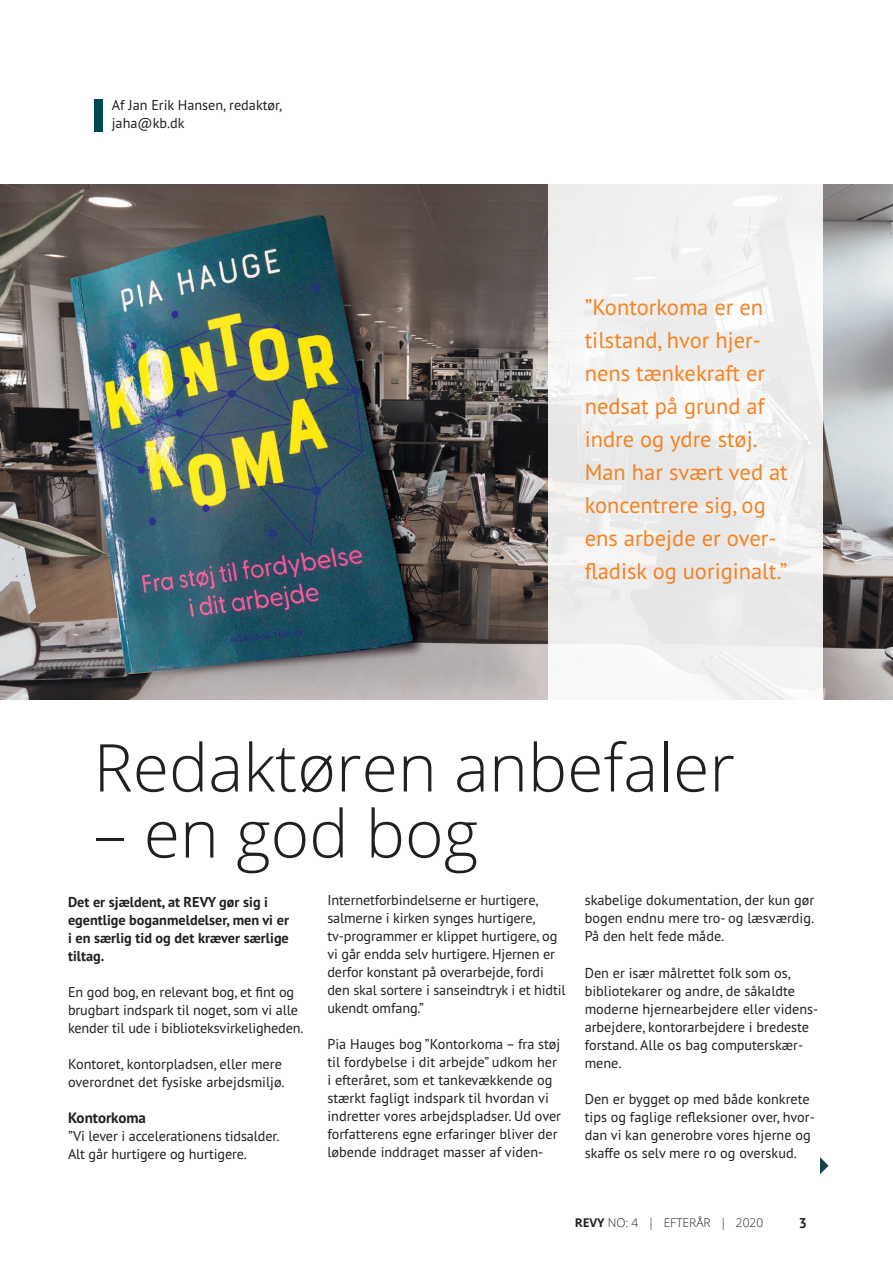
<style>
.page{position:relative;width:893px;height:1263px;background:#fff}
.page>*{position:absolute;margin:0;border:0;box-sizing:border-box;transform-origin:0 0}
.Over_open_sans{font:300 66px "Open Sans";color:#231f20}
.underover{font:22.5px/33px "PT Sans Pro";color:#f58220}
.Mellem__10_12{font:700 15px "PT Sans Pro";color:#231f20}
.txt1_9_5_12_m_afsnit{font:14.25px/18px "PT Sans Pro";color:#231f20}
.txt1_9_5_12_m_afsnit-2{font:700 14.25px/18px "PT Sans Pro";color:#231f20}
.t1{font:300 12px "Open Sans";color:#231f20}
.s1{font-weight:700}
</style>
<div class="page">
<svg style="left:820px;top:1157px;width:9px;height:18px"></svg>
<img style="left:0;top:185px;width:893px;height:515px">
<div style="left:549px;top:162px;width:274px;height:540px;background:linear-gradient(to bottom,#f3f3f3,#eeeded)"></div>
<div style="left:94px;top:99px;width:8px;height:33px;background:#004954"></div>
<p class="txt1_9_5_12_m_afsnit" style="left:112px;top:96px;width:172px">Af Jan Erik Hansen, redaktør, jaha@kb.dk</p>
<p class="underover" style="left:585px;top:290px;width:205px">”Kontorkoma er en tilstand, hvor hjer&shy;nens tænkekraft er nedsat på grund af indre og ydre støj.<br>Man har svært ved at koncentrere sig, og ens arbejde er over&shy;fladisk og uoriginalt.”</p>
<p class="Over_open_sans" style="left:94px;top:722px;width:643px">Redaktøren anbefaler</p>
<p class="Over_open_sans" style="left:94px;top:788px;width:386px">– en god bog</p>
<p class="txt1_9_5_12_m_afsnit-2" style="left:68px;top:893px;width:222px">Det er sjældent, at REVY gør sig i egentlige boganmeldelser, men vi er i en særlig tid og det kræver særlige tiltag.</p>
<p class="txt1_9_5_12_m_afsnit" style="left:68px;top:983px;width:237px">En god bog, en relevant bog, et fint og brugbart indspark til noget, som vi alle kender til ude i biblioteksvirkeligheden.</p>
<p class="txt1_9_5_12_m_afsnit" style="left:68px;top:1055px;width:218px">Kontoret, kontorpladsen, eller mere overordnet det fysiske arbejdsmiljø.</p>
<p class="Mellem__10_12" style="left:68px;top:1108px;width:80px">Kontorkoma</p>
<p class="txt1_9_5_12_m_afsnit" style="left:68px;top:1127px;width:213px">”Vi lever i accelerationens tidsalder.<br>Alt går hurtigere og hurtigere.</p>
<p class="txt1_9_5_12_m_afsnit" style="left:327px;top:891px;width:240px">Internetforbindelserne er hurtigere, salmerne i kirken synges hurtigere, tv-programmer er klippet hurtigere, og vi går endda selv hurtigere. Hjernen er derfor konstant på overarbejde, fordi den skal sortere i sanseindtryk i et hidtil ukendt omfang.”</p>
<p class="txt1_9_5_12_m_afsnit" style="left:327px;top:1035px;width:235px">Pia Hauges bog ”Kontorkoma – fra støj til fordybelse i dit arbejde” udkom her i efteråret, som et tankevækkende og stærkt fagligt indspark til hvordan vi indretter vores arbejdspladser. Ud over forfatterens egne erfaringer bliver der løbende inddraget masser af viden-</p>
<p class="txt1_9_5_12_m_afsnit" style="left:585px;top:891px;width:231px;text-align:justify">skabelige dokumentation, der kun gør bogen endnu mere tro- og læsværdig.<br>På den helt fede måde.</p>
<p class="txt1_9_5_12_m_afsnit" style="left:585px;top:963px;width:235px">Den er især målrettet folk som os, bibliotekarer og andre, de såkaldte moderne hjernearbejdere eller videns&shy;arbejdere, kontorarbejdere i bredeste forstand. Alle os bag computerskær&shy;mene.</p>
<p class="txt1_9_5_12_m_afsnit" style="left:585px;top:1089px;width:232px">Den er bygget op med både konkrete tips og faglige refleksioner over, hvor&shy;dan vi kan generobre vores hjerne og skaffe os selv mere ro og overskud.</p>
<p class="t1" style="left:575px;top:1214px;width:190px"><span class="s1">REVY</span> NO: 4 | EFTERÅR | 2020</p>
<p class="txt1_9_5_12_m_afsnit-2" style="left:799px;top:1213px;width:10px">3</p>
</div>
